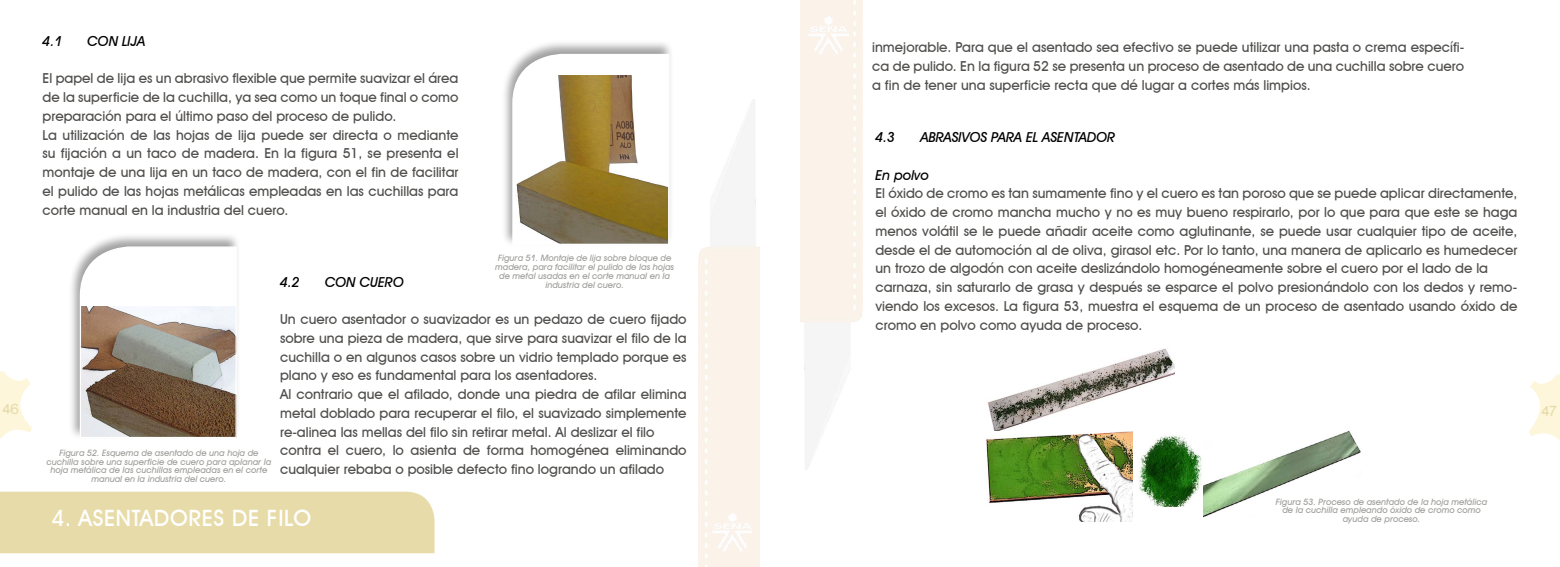
<style>
.page{position:relative;width:1560px;height:567px;background:#fff}
.page>*{position:absolute;margin:0;border:0;box-sizing:border-box;transform-origin:0 0}
.t1{font:500 22.5px "Avant Garde IT Cby BT";letter-spacing:.03em;color:#fff}
.t2{font:500 13.75px/18.8px "Avant Garde IT Cby BT";color:#504f4d}
.t3{font:italic 500 13.75px "Avant Garde IT Cby BT";color:#000}
.t4{font:13.75px "Rocko FLF";color:#e7dca9}
.t5{font:italic 500 8.75px/8.8px "Avant Garde IT Cby BT";color:#9f9f9c;text-align:center}
</style>
<div class="page">
<svg style="left:0;top:371px;width:32px;height:67px"></svg>
<svg style="left:1529px;top:374px;width:30px;height:66px"></svg>
<img style="left:712px;top:514px;width:39px;height:38px">
<img style="left:808px;top:17px;width:40px;height:38px">
<div style="left:0;top:492px;width:434px;height:61px;background:#e7dca9"></div>
<div style="left:500px;top:39px;width:173px;height:208px;background:#000;opacity:.37"></div>
<svg style="left:511px;top:53px;width:159px;height:193px"></svg>
<div style="left:68px;top:232px;width:173px;height:208px;background:#000;opacity:.37"></div>
<svg style="left:79px;top:246px;width:158px;height:193px"></svg>
<img style="left:987px;top:348px;width:186px;height:83px">
<img style="left:986px;top:431px;width:145px;height:90px">
<img style="left:1203px;top:431px;width:157px;height:86px">
<img style="left:1139px;top:435px;width:62px;height:71px">
<p class="t3" style="left:43px;top:33px;width:21px">4.1</p>
<p class="t3" style="left:88px;top:33px;width:59px">CON LIJA</p>
<p class="t2" style="left:43px;top:69px;width:417px">El papel de lija es un abrasivo flexible que permite suavizar el área de la superficie de la cuchilla, ya sea como un toque final o como preparación para el último paso del proceso de pulido.<br>La utilización de las hojas de lija puede ser directa o mediante su fijación a un taco de madera. En la figura 51, se presenta el montaje de una lija en un taco de madera, con el fin de facilitar el pulido de las hojas metálicas empleadas en las cuchillas para corte manual en la industria del cuero.</p>
<p class="t2" style="left:872px;top:38px;width:593px;text-align:justify">inmejorable. Para que el asentado sea efectivo se puede utilizar una pasta o crema específi&shy;ca de pulido. En la figura 52 se presenta un proceso de asentado de una cuchilla sobre cuero a fin de tener una superficie recta que dé lugar a cortes más limpios.</p>
<p class="t3" style="left:875px;top:129px;width:21px">4.3</p>
<p class="t3" style="left:920px;top:129px;width:196px">ABRASIVOS PARA EL ASENTADOR</p>
<p class="t3" style="left:875px;top:166px;width:55px">En polvo</p>
<p class="t2" style="left:875px;top:184px;width:643px">El óxido de cromo es tan sumamente fino y el cuero es tan poroso que se puede aplicar directamente, el óxido de cromo mancha mucho y no es muy bueno respirarlo, por lo que para que este se haga menos volátil se le puede añadir aceite como aglutinante, se puede usar cualquier tipo de aceite, desde el de automoción al de oliva, girasol etc. Por lo tanto, una manera de aplicarlo es humedecer un trozo de algodón con aceite deslizándolo homogéneamente sobre el cuero por el lado de la carnaza, sin saturarlo de grasa y después se esparce el polvo presionándolo con los dedos y remo&shy;viendo los excesos. La figura 53, muestra el esquema de un proceso de asentado usando óxido de cromo en polvo como ayuda de proceso.</p>
<p class="t5" style="left:495px;top:254px;width:180px">Figura 51. Montaje de lija sobre bloque de madera, para facilitar el pulido de las hojas de metal usadas en el corte manual en la</p>
<p class="t3" style="left:280px;top:273px;width:21px">4.2</p>
<p class="t3" style="left:325px;top:273px;width:80px">CON CUERO</p>
<p class="t5" style="left:545px;top:280px;width:80px">industria del cuero.</p>
<p class="t2" style="left:280px;top:310px;width:408px">Un cuero asentador o suavizador es un pedazo de cuero fijado sobre una pieza de madera, que sirve para suavizar el filo de la cuchilla o en algunos casos sobre un vidrio templado porque es plano y eso es fundamental para los asentadores.<br>Al contrario que el afilado, donde una piedra de afilar elimina metal doblado para recuperar el filo, el suavizado simplemente re-alinea las mellas del filo sin retirar metal. Al deslizar el filo contra el cuero, lo asienta de forma homogénea eliminando cualquier rebaba o posible defecto fino logrando un afilado</p>
<p class="t4" style="left:2px;top:400px;width:18px">46</p>
<p class="t4" style="left:1540px;top:402px;width:17px">47</p>
<p class="t5" style="left:46px;top:448px;width:226px">Figura 52. Esquema de asentado de una hoja de cuchilla sobre una superficie de cuero para aplanar la hoja metálica de las cuchillas empleadas en el corte manual en la industria del cuero.</p>
<h1 class="t1" style="left:51px;top:504px;width:261px">4. ASENTADORES DE FILO</h1>
<p class="t5" style="left:1275px;top:497px;width:213px">Figura 53. Proceso de asentado de la hoja metálica de la cuchilla empleando óxido de cromo como ayuda de proceso.</p>
</div>
